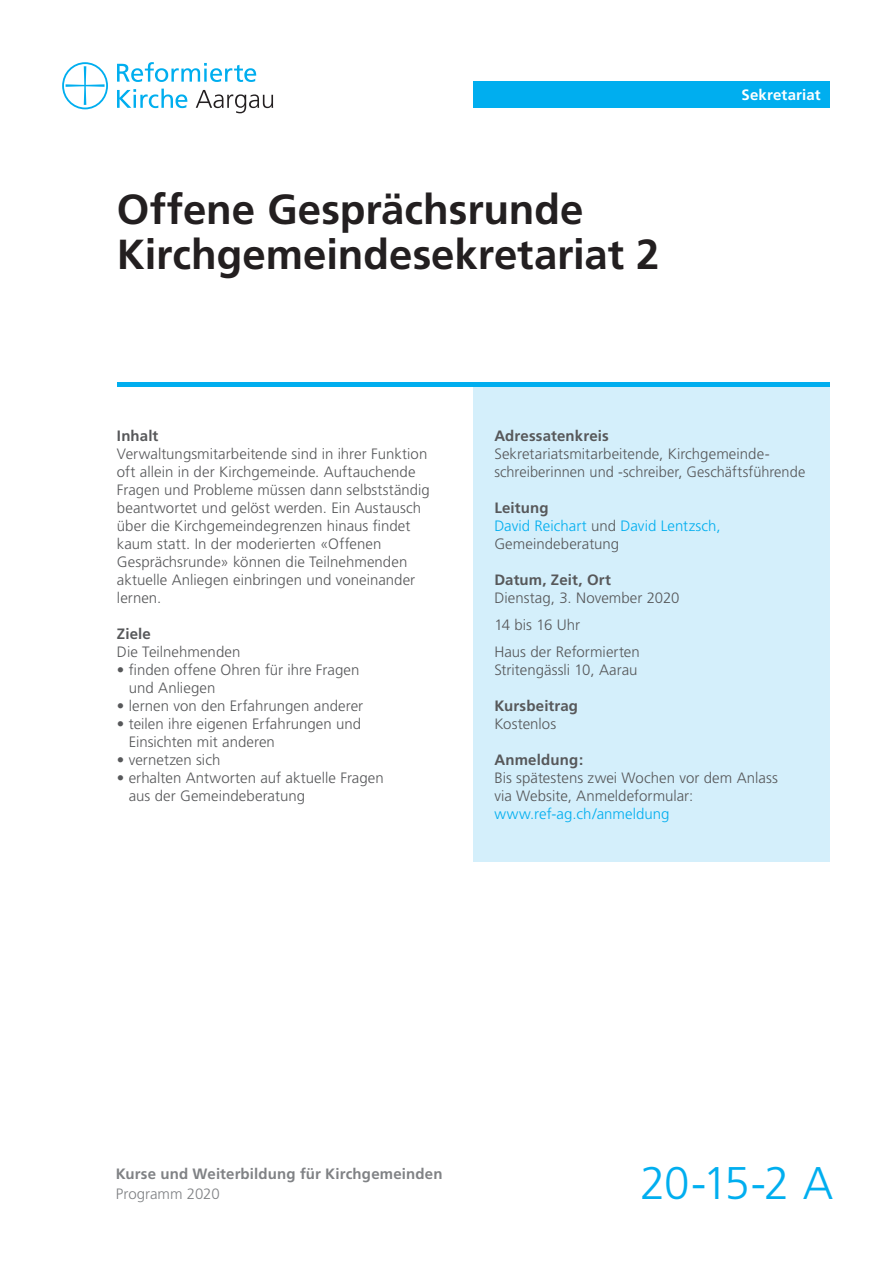
<style>
.page{position:relative;width:893px;height:1263px;background:#fff}
.page>*{position:absolute;margin:0;border:0;box-sizing:border-box;transform-origin:0 0}
._6_Nummer{font:300 45.75px "Frutiger";color:#00aeef}
._2_Haupttitel{font:700 42px/45px "Frutiger";color:#231f20}
._4_Text{font:300 15px/18px "Frutiger";letter-spacing:.005em;color:#57585a}
._4_Text-2{font:300 15px/18px "Frutiger";letter-spacing:.005em;color:#00aeef}
._5_Text-Titel{font:700 15px "Frutiger";letter-spacing:.01em;color:#57585a}
.t1{font:700 15px "Frutiger";letter-spacing:.01em;color:#808285}
.t2{font:300 15px "Frutiger";color:#808285}
._1_Rubrik-Titel{font:700 15px "Frutiger";letter-spacing:.01em;color:#fff}
.s1{color:#57585a}
</style>
<div class="page">
<svg style="left:117px;top:62px;width:139px;height:20px"></svg>
<svg style="left:117px;top:89px;width:70px;height:19px"></svg>
<svg style="left:196px;top:90px;width:77px;height:23px"></svg>
<svg style="left:62px;top:62px;width:46px;height:47px"></svg>
<div style="left:473px;top:387px;width:356px;height:475px;background:#d4effb"></div>
<div style="left:473px;top:82px;width:356px;height:26px;background:#00aeef"></div>
<hr style="left:117px;top:383px;width:712px;height:4px;background:#00aeef">
<p class="_2_Haupttitel" style="left:117px;top:187px;width:544px">Offene Gesprächsrunde<br>Kirchgemeindesekretariat 2</p>
<p class="_1_Rubrik-Titel" style="left:742px;top:86px;width:81px">Sekretariat</p>
<p class="_5_Text-Titel" style="left:117px;top:427px;width:43px">Inhalt</p>
<p class="_4_Text" style="left:117px;top:445px;width:314px">Verwaltungsmitarbeitende sind in ihrer Funktion oft allein in der Kirchgemeinde. Auftauchende Fragen und Probleme müssen dann selbstständig beantwortet und gelöst werden. Ein Austausch über die Kirchgemeindegrenzen hinaus findet kaum statt. In der moderierten «Offenen Gesprächsrunde» können die Teilnehmenden aktuelle Anliegen einbringen und voneinander lernen.</p>
<p class="_5_Text-Titel" style="left:117px;top:625px;width:35px">Ziele</p>
<p class="_4_Text" style="left:117px;top:643px;width:125px">Die Teilnehmenden</p>
<p class="_4_Text" style="left:129px;top:661px;width:232px;text-indent:-12px">• finden offene Ohren für ihre Fragen und Anliegen</p>
<p class="_4_Text" style="left:117px;top:697px;width:248px">• lernen von den Erfahrungen anderer</p>
<p class="_4_Text" style="left:129px;top:715px;width:234px;text-indent:-12px">• teilen ihre eigenen Erfahrungen und<br>Einsichten mit anderen</p>
<p class="_4_Text" style="left:117px;top:751px;width:105px">• vernetzen sich</p>
<p class="_4_Text" style="left:129px;top:769px;width:257px;text-indent:-12px">• erhalten Antworten auf aktuelle Fragen aus der Gemeindeberatung</p>
<p class="_5_Text-Titel" style="left:494px;top:427px;width:116px">Adressatenkreis</p>
<p class="_4_Text" style="left:494px;top:445px;width:312px">Sekretariatsmitarbeitende, Kirchgemeinde&shy;schreiberinnen und -schreiber, Geschäftsführende</p>
<p class="_5_Text-Titel" style="left:494px;top:499px;width:56px">Leitung</p>
<p class="_4_Text-2" style="left:494px;top:517px;width:228px">David Reichart <span class="s1">und</span> David Lentzsch,<br><span class="s1">Gemeindeberatung</span></p>
<p class="_5_Text-Titel" style="left:494px;top:571px;width:118px">Datum, Zeit, Ort</p>
<p class="_4_Text" style="left:494px;top:589px;width:187px">Dienstag, 3. November 2020</p>
<p class="_4_Text" style="left:494px;top:616px;width:87px">14 bis 16 Uhr</p>
<p class="_4_Text" style="left:494px;top:643px;width:147px">Haus der Reformierten</p>
<p class="_4_Text" style="left:494px;top:661px;width:145px">Stritengässli 10, Aarau</p>
<p class="_5_Text-Titel" style="left:494px;top:697px;width:85px">Kursbeitrag</p>
<p class="_4_Text" style="left:494px;top:715px;width:63px">Kostenlos</p>
<p class="_5_Text-Titel" style="left:494px;top:751px;width:90px">Anmeldung:</p>
<p class="_4_Text" style="left:494px;top:769px;width:285px">Bis spätestens zwei Wochen vor dem Anlass via Website, Anmeldeformular:</p>
<p class="_4_Text-2" style="left:494px;top:805px;width:177px">www.ref-ag.ch/anmeldung</p>
<p class="t1" style="left:116px;top:1165px;width:328px">Kurse und Weiterbildung für Kirchgemeinden</p>
<p class="t2" style="left:116px;top:1185px;width:105px">Programm 2020</p>
<p class="_6_Nummer" style="left:640px;top:1157px;width:194px">20-15-2 A</p>
</div>
